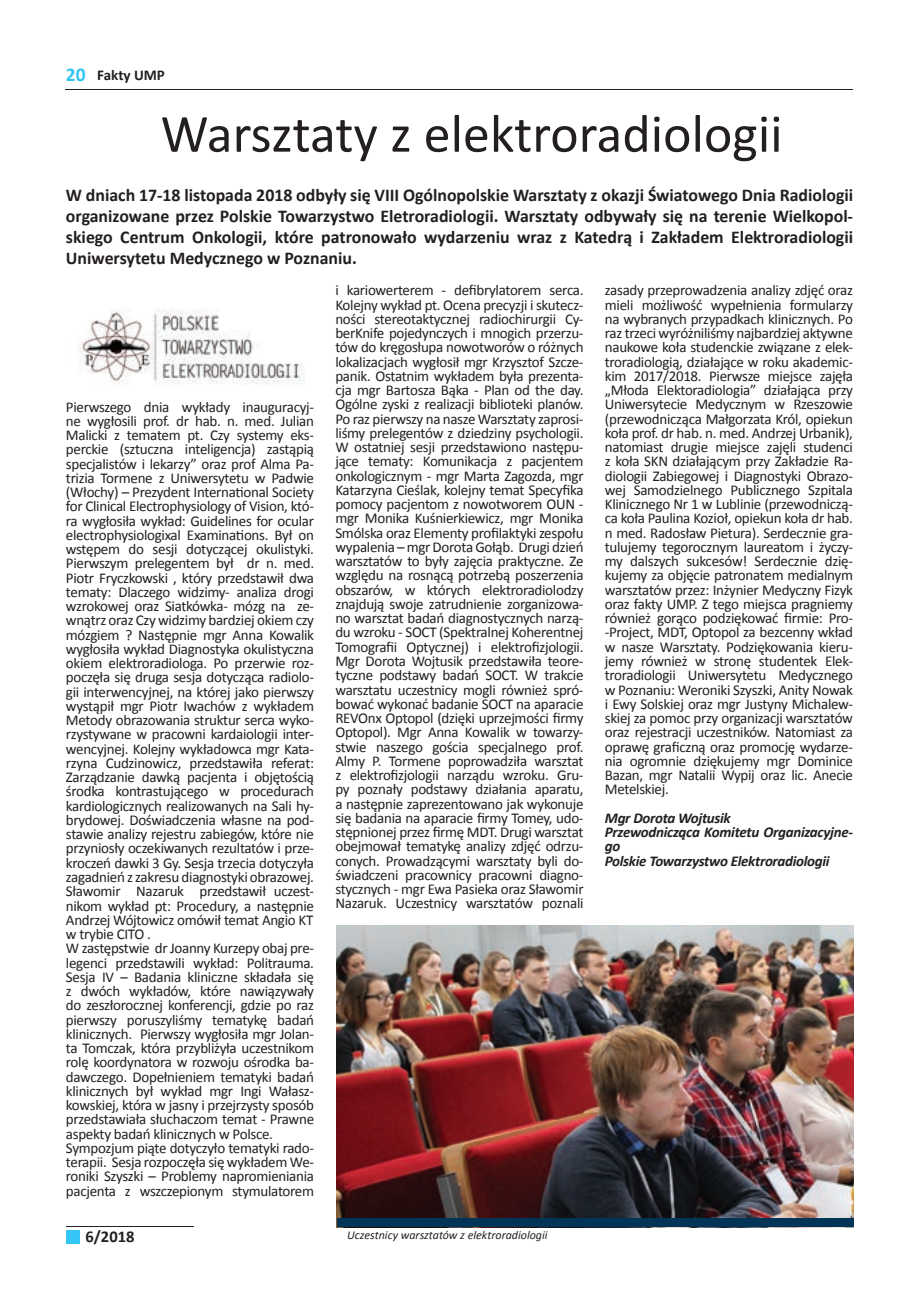
<style>
.page{position:relative;width:919px;height:1289px;background:#fff}
.page>*{position:absolute;margin:0;border:0;box-sizing:border-box;transform-origin:0 0}
.t1{font:54px "Calibri";color:#231f20}
.t2{font:700 18px/21px "Calibri";color:#231f20;text-align:justify}
.t3{font:700 16.5px "Calibri";color:#231f20}
.t4{font:15px/14.2px "Calibri";letter-spacing:-.02em;color:#231f20;text-align:justify}
.t5{font:italic 700 15px/14.2px "Calibri";letter-spacing:-.02em;color:#231f20}
.t6{font:700 15px "Calibri";color:#231f20}
.t7{font:italic 12px "Calibri";color:#231f20}
.s1{font-size:19.5px;color:#33c5f3}
</style>
<div class="page">
<hr style="left:66px;top:89px;width:787px;height:1px;background:#231f20">
<div style="left:66px;top:1229px;width:14px;height:14px;background:#33c5f3"></div>
<hr style="left:66px;top:1226px;width:127px;height:1px;background:#231f20">
<img style="left:336px;top:925px;width:517px;height:293px">
<div style="left:336px;top:1218px;width:517px;height:8px;background:#003557"></div>
<img style="left:78px;top:309px;width:227px;height:76px">
<p class="t6" style="left:66px;top:66px;width:100px"><span class="s1">20</span> Fakty UMP</p>
<h1 class="t1" style="left:160px;top:100px;width:623px">Warsztaty z elektroradiologii</h1>
<p class="t2" style="left:66px;top:185px;width:788px">W dniach 17-18 listopada 2018 odbyły się VIII Ogólnopolskie Warsztaty z okazji Światowego Dnia Radiologii organizowane przez Polskie Towarzystwo Eletroradiologii. Warsztaty odbywały się na terenie Wielkopol&shy;skiego Centrum Onkologii, które patronowało wydarzeniu wraz z Katedrą i Zakładem Elektroradiologii Uniwersytetu Medycznego w Poznaniu.</p>
<p class="t4" style="left:66px;top:399px;width:250px;text-align:left">Pierwszego dnia wykłady inauguracyj&shy;ne wygłosili prof. dr hab. n. med. Julian Malicki z tematem pt. Czy systemy eks&shy;perckie (sztuczna inteligencja) zastąpią specjalistów i lekarzy” oraz prof Alma Pa&shy;trizia Tormene z Uniwersytetu w Padwie (Włochy) – Prezydent International Society for Clinical Electrophysiology of Vision, któ&shy;ra wygłosiła wykład: Guidelines for ocular electrophysiologixal Examinations. Był on wstępem do sesji dotyczącej okulistyki.<br>Pierwszym prelegentem był dr n. med.<br>Piotr Fryczkowski , który przedstawił dwa tematy: Dlaczego widzimy- analiza drogi wzrokowej oraz Siatkówka- mózg na ze&shy;wnątrz oraz Czy widzimy bardziej okiem czy mózgiem ? Następnie mgr Anna Kowalik wygłosiła wykład Diagnostyka okulistyczna okiem elektroradiologa. Po przerwie roz&shy;poczęła się druga sesja dotycząca radiolo&shy;gii interwencyjnej, na której jako pierwszy wystąpił mgr Piotr Iwachów z wykładem Metody obrazowania struktur serca wyko&shy;rzystywane w pracowni kardaiologii inter&shy;wencyjnej. Kolejny wykładowca mgr Kata&shy;rzyna Cudzinowicz, przedstawiła referat:<br>Zarządzanie dawką pacjenta i objętością środka kontrastującego w procedurach kardiologicznych realizowanych na Sali hy&shy;brydowej. Doświadczenia własne na pod&shy;stawie analizy rejestru zabiegów, które nie przyniosły oczekiwanych rezultatów i prze&shy;kroczeń dawki 3 Gy. Sesja trzecia dotyczyła zagadnień z zakresu diagnostyki obrazowej.<br>Sławomir Nazaruk przedstawił uczest&shy;nikom wykład pt: Procedury, a następnie Andrzej Wójtowicz omówił temat Angio KT w trybie CITO .<br>W zastępstwie dr Joanny Kurzepy obaj pre&shy;legenci przedstawili wykład: Politrauma.<br>Sesja IV – Badania kliniczne składała się z dwóch wykładów, które nawiązywały do zeszłorocznej konferencji, gdzie po raz pierwszy poruszyliśmy tematykę badań klinicznych. Pierwszy wygłosiła mgr Jolan&shy;ta Tomczak, która przybliżyła uczestnikom rolę koordynatora w rozwoju ośrodka ba&shy;dawczego. Dopełnieniem tematyki badań klinicznych był wykład mgr Ingi Wałasz&shy;kowskiej, która w jasny i przejrzysty sposób przedstawiała słuchaczom temat - Prawne aspekty badań klinicznych w Polsce.<br>Sympozjum piąte dotyczyło tematyki rado&shy;terapii. Sesja rozpoczęła się wykładem We&shy;roniki Szyszki – Problemy napromieniania pacjenta z wszczepionym stymulatorem</p>
<p class="t3" style="left:85px;top:1225px;width:50px">6/2018</p>
<p class="t4" style="left:335px;top:283px;width:250px">i kariowerterem - defibrylatorem serca.<br>Kolejny wykład pt. Ocena precyzji i skutecz&shy;ności stereotaktycznej radiochirurgii Cy&shy;berKnife pojedynczych i mnogich przerzu&shy;tów do kręgosłupa nowotworów o różnych lokalizacjach wygłosił mgr Krzysztof Szcze&shy;panik. Ostatnim wykładem była prezenta&shy;cja mgr Bartosza Bąka - Plan od the day.<br>Ogólne zyski z realizacji biblioteki planów.<br>Po raz pierwszy na nasze Warsztaty zaprosi&shy;liśmy prelegentów z dziedziny psychologii.<br>W ostatniej sesji przedstawiono następu&shy;jące tematy: Komunikacja z pacjentem onkologicznym - mgr Marta Zagozda, mgr Katarzyna Cieślak, kolejny temat Specyfika pomocy pacjentom z nowotworem OUN - mgr Monika Kuśnierkiewicz, mgr Monika Smólska oraz Elementy profilaktyki zespołu wypalenia – mgr Dorota Gołąb. Drugi dzień warsztatów to były zajęcia praktyczne. Ze względu na rosnącą potrzebą poszerzenia obszarów, w których elektroradiolodzy znajdują swoje zatrudnienie zorganizowa&shy;no warsztat badań diagnostycznych narzą&shy;du wzroku - SOCT (Spektralnej Koherentnej Tomografii Optycznej) i elektrofizjologii.<br>Mgr Dorota Wojtusik przedstawiła teore&shy;tyczne podstawy badań SOCT. W trakcie warsztatu uczestnicy mogli również spró&shy;bować wykonać badanie SOCT na aparacie REVOnx Optopol (dzięki uprzejmości firmy Optopol). Mgr Anna Kowalik w towarzy&shy;stwie naszego gościa specjalnego prof.<br>Almy P. Tormene poprowadziła warsztat z elektrofizjologii narządu wzroku. Gru&shy;py poznały podstawy działania aparatu, a następnie zaprezentowano jak wykonuje się badania na aparacie firmy Tomey, udo&shy;stępnionej przez firmę MDT. Drugi warsztat obejmował tematykę analizy zdjęć odrzu&shy;conych. Prowadzącymi warsztaty byli do&shy;świadczeni pracownicy pracowni diagno&shy;stycznych - mgr Ewa Pasieka oraz Sławomir Nazaruk. Uczestnicy warsztatów poznali</p>
<p class="t4" style="left:604px;top:283px;width:250px">zasady przeprowadzenia analizy zdjęć oraz mieli możliwość wypełnienia formularzy na wybranych przypadkach klinicznych. Po raz trzeci wyróżniliśmy najbardziej aktywne naukowe koła studenckie związane z elek&shy;troradiologią, działające w roku akademic&shy;kim 2017/2018. Pierwsze miejsce zajęła „Młoda Elektoradiologia” działająca przy Uniwersytecie Medycznym w Rzeszowie (przewodnicząca Małgorzata Król, opiekun koła prof. dr hab. n. med. Andrzej Urbanik), natomiast drugie miejsce zajęli studenci z koła SKN działającym przy Zakładzie Ra&shy;diologii Zabiegowej i Diagnostyki Obrazo&shy;wej Samodzielnego Publicznego Szpitala Klinicznego Nr 1 w Lublinie (przewodniczą&shy;ca koła Paulina Kozioł, opiekun koła dr hab. n med. Radosław Pietura). Serdecznie gra&shy;tulujemy tegorocznym laureatom i życzy&shy;my dalszych sukcesów! Serdecznie dzię&shy;kujemy za objęcie patronatem medialnym warsztatów przez: Inżynier Medyczny Fizyk oraz fakty UMP. Z tego miejsca pragniemy również gorąco podziękować firmie: Pro--Project, MDT, Optopol za bezcenny wkład w nasze Warsztaty. Podziękowania kieru&shy;jemy również w stronę studentek Elek&shy;troradiologii Uniwersytetu Medycznego w Poznaniu: Weroniki Szyszki, Anity Nowak i Ewy Solskiej oraz mgr Justyny Michalew&shy;skiej za pomoc przy organizacji warsztatów oraz rejestracji uczestników. Natomiast za oprawę graficzną oraz promocję wydarze&shy;nia ogromnie dziękujemy mgr Dominice Bazan, mgr Natalii Wypij oraz lic. Anecie Metelskiej.</p>
<p class="t5" style="left:604px;top:810px;width:250px">Mgr Dorota Wojtusik<br>Przewodnicząca Komitetu Organizacyjne&shy;go<br>Polskie Towarzystwo Elektroradiologii</p>
<p class="t7" style="left:347px;top:1226px;width:202px">Uczestnicy warsztatów z elektroradiologii</p>
</div>
